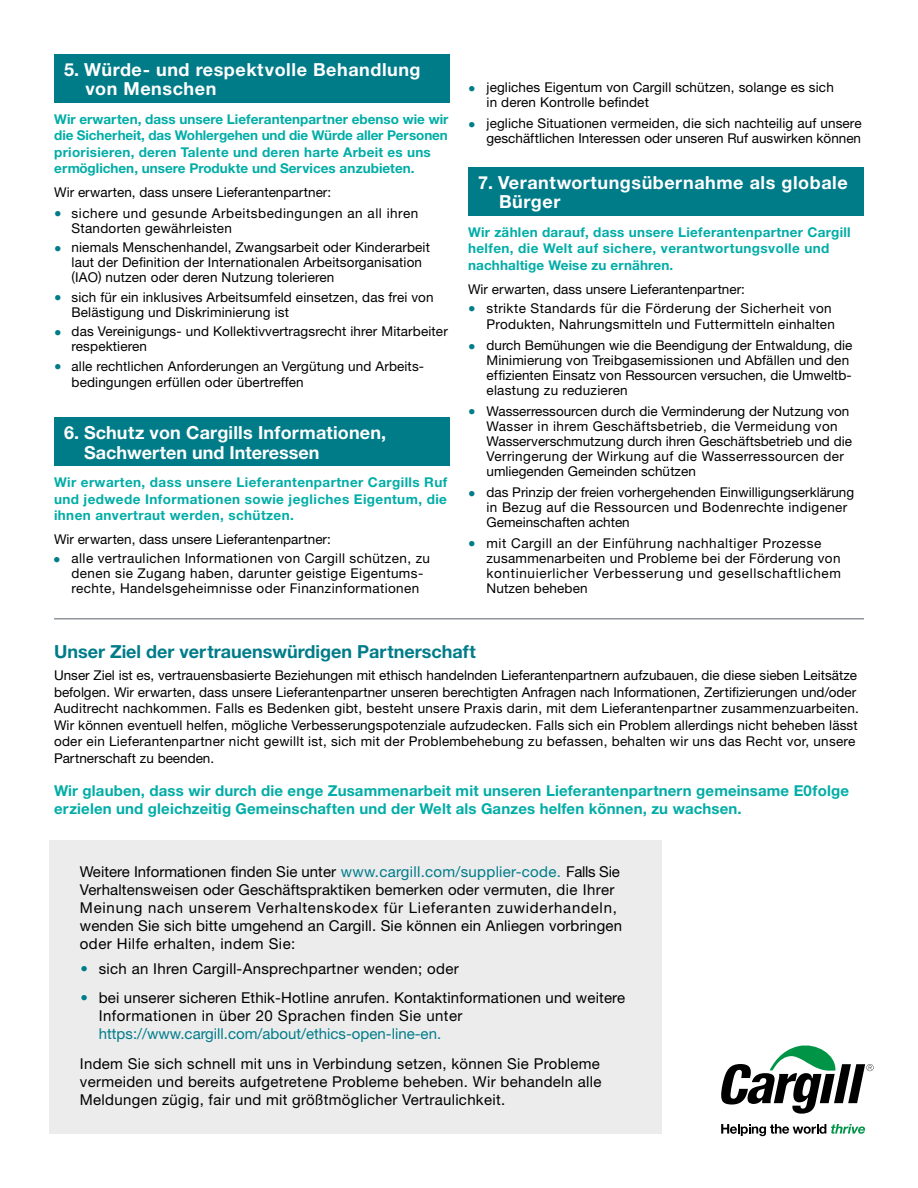
<style>
.page{position:relative;width:918px;height:1188px;background:#fff}
.page>*{position:absolute;margin:0;border:0;box-sizing:border-box;transform-origin:0 0}
.t1{font:700 18px/19.5px "Helvetica Neue LT Std";letter-spacing:.03em;color:#fff}
.t2{font:700 18px/19.5px "Helvetica Neue LT Std";letter-spacing:.01em;color:#fff}
.t3{font:700 18px "Helvetica Neue LT Std";color:#007c89}
.t4{font:15px/18px "Helvetica Neue LT Std";letter-spacing:.01em;color:#000}
.t5{font:700 15px/18px "Helvetica Neue LT Std";letter-spacing:.01em;color:#00ada7}
.t6{font:15px "Helvetica Neue LT Std";color:#007c89}
.t7{font:15px "Helvetica Neue LT Std";letter-spacing:.03em;color:#000}
.t8{font:300 15px/29.1px "Helvetica Neue LT Std";color:#007c89}
.t9{font:13.5px/15px "Helvetica Neue LT Std";letter-spacing:.01em;color:#000}
.t10{font:700 13.5px/16.5px "Helvetica Neue LT Std";letter-spacing:.02em;color:#00ada7;text-align:justify}
.t11{font:13.5px/15px "Helvetica Neue LT Std";letter-spacing:.04em;color:#000}
.t12{font:700 13.5px/16.5px "Helvetica Neue LT Std";color:#00ada7}
.t13{font:13.5px/15px "Helvetica Neue LT Std";letter-spacing:.03em;color:#000}
.s1{color:#007c89}
</style>
<div class="page">
<div style="left:50px;top:840px;width:612px;height:294px;background:#ececed"></div>
<div style="left:54px;top:417px;width:396px;height:49px;background:#007c89"></div>
<div style="left:54px;top:54px;width:396px;height:49px;background:#007c89"></div>
<div style="left:468px;top:167px;width:396px;height:49px;background:#007c89"></div>
<svg style="left:721px;top:1045px;width:153px;height:69px"></svg>
<svg style="left:721px;top:1124px;width:144px;height:12px"></svg>
<hr style="left:54px;top:618px;width:810px;height:2px;background:#91969d">
<h1 class="t1" style="left:85px;top:59px;width:337px;text-indent:-21px">5. Würde- und respektvolle Behandlung von Menschen</h1>
<p class="t12" style="left:54px;top:110px;width:396px">Wir erwarten, dass unsere Lieferantenpartner ebenso wie wir die Sicherheit, das Wohlergehen und die Würde aller Personen priorisieren, deren Talente und deren harte Arbeit es uns ermöglichen, unsere Produkte und Services anzubieten.</p>
<p class="t9" style="left:54px;top:185px;width:278px">Wir erwarten, dass unsere Lieferantenpartner:</p>
<h1 class="t1" style="left:499px;top:172px;width:350px;text-indent:-21px">7. Verantwortungsübernahme als globale<br>Bürger</h1>
<p class="t10" style="left:468px;top:223px;width:384px;text-align:left">Wir zählen darauf, dass unsere Lieferantenpartner Cargill helfen, die Welt auf sichere, verantwortungsvolle und nachhaltige Weise zu ernähren.</p>
<p class="t9" style="left:468px;top:281px;width:278px">Wir erwarten, dass unsere Lieferantenpartner:</p>
<p class="t9" style="left:487px;top:80px;width:349px">jegliches Eigentum von Cargill schützen, solange es sich in deren Kontrolle befindet</p>
<p class="t9" style="left:487px;top:116px;width:377px">jegliche Situationen vermeiden, die sich nachteilig auf unsere geschäftlichen Interessen oder unseren Ruf auswirken können</p>
<p class="t8" style="left:468px;top:73px;width:9px">•</p>
<p class="t8" style="left:468px;top:110px;width:9px">•</p>
<p class="t11" style="left:72px;top:205px;width:348px">sichere und gesunde Arbeitsbedingungen an all ihren<br>Standorten gewährleisten</p>
<p class="t9" style="left:72px;top:240px;width:360px">niemals Menschenhandel, Zwangsarbeit oder Kinderarbeit laut der Definition der Internationalen Arbeitsorganisation (IAO) nutzen oder deren Nutzung tolerieren</p>
<p class="t9" style="left:72px;top:289px;width:364px">sich für ein inklusives Arbeitsumfeld einsetzen, das frei von<br>Belästigung und Diskriminierung ist</p>
<p class="t9" style="left:72px;top:324px;width:378px">das Vereinigungs- und Kollektivvertragsrecht ihrer Mitarbeiter respektieren</p>
<p class="t9" style="left:72px;top:357px;width:354px;line-height:16.5px">alle rechtlichen Anforderungen an Vergütung und Arbeits&shy;bedingungen erfüllen oder übertreffen</p>
<p class="t8" style="left:54px;top:198px;width:9px">•</p>
<p class="t8" style="left:54px;top:234px;width:9px">•</p>
<p class="t8" style="left:54px;top:283px;width:9px">•</p>
<p class="t8" style="left:54px;top:318px;width:9px">•</p>
<p class="t8" style="left:54px;top:352px;width:9px">•</p>
<p class="t9" style="left:487px;top:299px;width:350px;line-height:16.5px">strikte Standards für die Förderung der Sicherheit von<br>Produkten, Nahrungsmitteln und Futtermitteln einhalten</p>
<p class="t9" style="left:487px;top:338px;width:367px">durch Bemühungen wie die Beendigung der Entwaldung, die Minimierung von Treibgasemissionen und Abfällen und den effizienten Einsatz von Ressourcen versuchen, die Umweltb&shy;elastung zu reduzieren</p>
<p class="t9" style="left:487px;top:404px;width:367px">Wasserressourcen durch die Verminderung der Nutzung von Wasser in ihrem Geschäftsbetrieb, die Vermeidung von Wasserverschmutzung durch ihren Geschäftsbetrieb und die Verringerung der Wirkung auf die Wasserressourcen der umliegenden Gemeinden schützen</p>
<p class="t9" style="left:487px;top:485px;width:369px">das Prinzip der freien vorhergehenden Einwilligungserklärung in Bezug auf die Ressourcen und Bodenrechte indigener<br>Gemeinschaften achten</p>
<p class="t11" style="left:487px;top:536px;width:356px">mit Cargill an der Einführung nachhaltiger Prozesse zusammenarbeiten und Probleme bei der Förderung von kontinuierlicher Verbesserung und gesellschaftlichem Nutzen beheben</p>
<p class="t8" style="left:468px;top:294px;width:9px">•</p>
<p class="t8" style="left:468px;top:332px;width:9px">•</p>
<p class="t8" style="left:468px;top:397px;width:9px">•</p>
<h1 class="t2" style="left:84px;top:422px;width:304px;text-indent:-20px">6. Schutz von Cargills Informationen,<br>Sachwerten und Interessen</h1>
<p class="t10" style="left:54px;top:474px;width:395px">Wir erwarten, dass unsere Lieferantenpartner Cargills Ruf und jedwede Informationen sowie jegliches Eigentum, die ihnen anvertraut werden, schützen.</p>
<p class="t9" style="left:54px;top:532px;width:278px">Wir erwarten, dass unsere Lieferantenpartner:</p>
<p class="t8" style="left:468px;top:479px;width:9px">•</p>
<p class="t8" style="left:468px;top:529px;width:9px">•</p>
<p class="t13" style="left:72px;top:551px;width:360px">alle vertraulichen Informationen von Cargill schützen, zu denen sie Zugang haben, darunter geistige Eigentums&shy;rechte, Handelsgeheimnisse oder Finanzinformationen</p>
<p class="t8" style="left:53px;top:544px;width:9px">•</p>
<h1 class="t3" style="left:54px;top:640px;width:423px">Unser Ziel der vertrauenswürdigen Partnerschaft</h1>
<p class="t9" style="left:54px;top:667px;width:806px;line-height:16.5px">Unser Ziel ist es, vertrauensbasierte Beziehungen mit ethisch handelnden Lieferantenpartnern aufzubauen, die diese sieben Leitsätze befolgen. Wir erwarten, dass unsere Lieferantenpartner unseren berechtigten Anfragen nach Informationen, Zertifizierungen und/oder Auditrecht nachkommen. Falls es Bedenken gibt, besteht unsere Praxis darin, mit dem Lieferantenpartner zusammenzuarbeiten.<br>Wir können eventuell helfen, mögliche Verbesserungspotenziale aufzudecken. Falls sich ein Problem allerdings nicht beheben lässt oder ein Lieferantenpartner nicht gewillt ist, sich mit der Problembehebung zu befassen, behalten wir uns das Recht vor, unsere Partnerschaft zu beenden.</p>
<p class="t5" style="left:54px;top:781px;width:797px">Wir glauben, dass wir durch die enge Zusammenarbeit mit unseren Lieferantenpartnern gemeinsame E0folge erzielen und gleichzeitig Gemeinschaften und der Welt als Ganzes helfen können, zu wachsen.</p>
<p class="t4" style="left:80px;top:862px;width:544px">Weitere Informationen finden Sie unter <span class="s1">www.cargill.com/supplier-code.</span> Falls Sie Verhaltensweisen oder Geschäftspraktiken bemerken oder vermuten, die Ihrer Meinung nach unserem Verhaltenskodex für Lieferanten zuwiderhandeln, wenden Sie sich bitte umgehend an Cargill. Sie können ein Anliegen vorbringen oder Hilfe erhalten, indem Sie:</p>
<p class="t8" style="left:80px;top:954px;width:9px">• •</p>
<p class="t4" style="left:99px;top:954px;width:528px;line-height:29.1px">sich an Ihren Cargill-Ansprechpartner wenden; oder<br>bei unserer sicheren Ethik-Hotline anrufen. Kontaktinformationen und weitere</p>
<p class="t7" style="left:99px;top:1007px;width:365px">Informationen in über 20 Sprachen finden Sie unter</p>
<p class="t6" style="left:99px;top:1025px;width:344px">https://www.cargill.com/about/ethics-open-line-en.</p>
<p class="t4" style="left:80px;top:1055px;width:523px;text-align:justify">Indem Sie sich schnell mit uns in Verbindung setzen, können Sie Probleme vermeiden und bereits aufgetretene Probleme beheben. Wir behandeln alle Meldungen zügig, fair und mit größtmöglicher Vertraulichkeit.</p>
</div>
